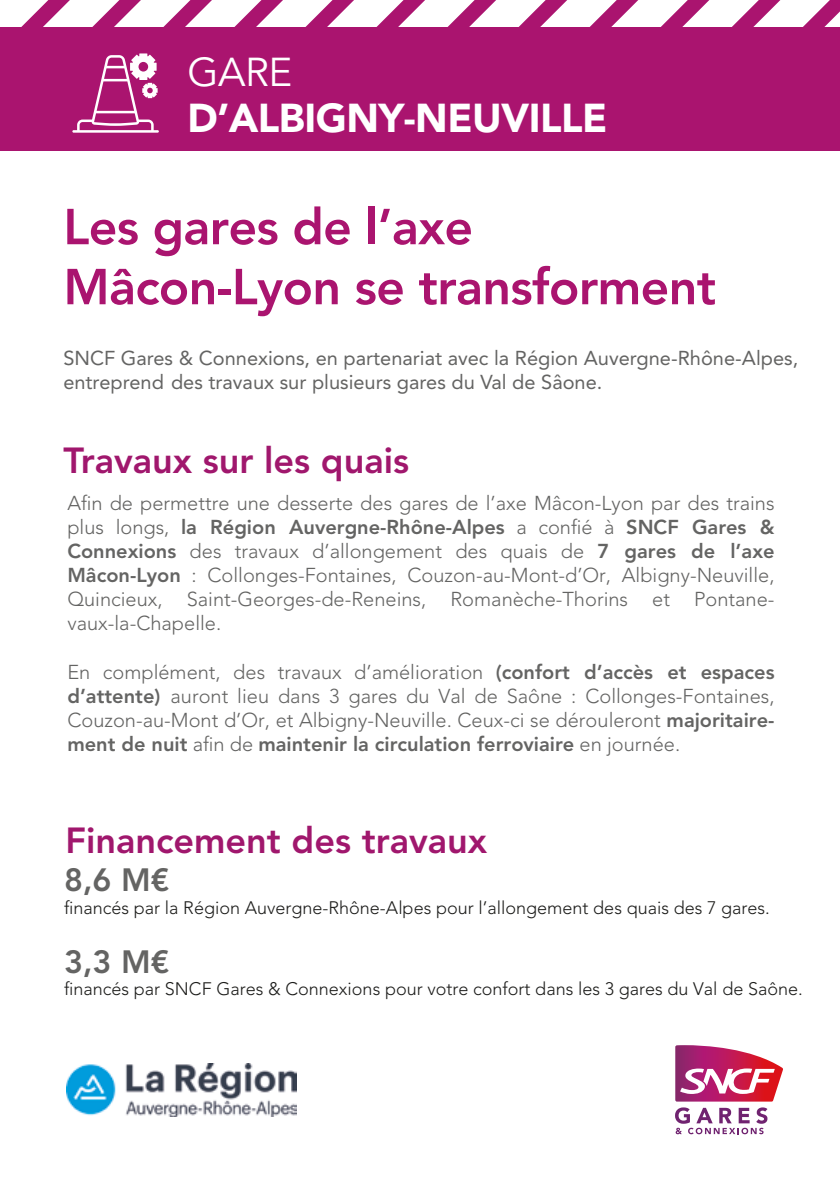
<style>
.page{position:relative;width:840px;height:1191px;background:#fff}
.page>*{position:absolute;margin:0;border:0;box-sizing:border-box;transform-origin:0 0}
.t1{font:800 50px/60px "Avenir LT Std";letter-spacing:-.015em;color:#aa146f}
.t2{font:900 40px "Avenir LT Std";letter-spacing:-.015em;color:#fff}
.t3{font:40px "Avenir LT Std";color:#fff}
.t4{font:800 36px "Avenir LT Std";color:#a0176d}
.t5{font:800 32px "Avenir LT Std";color:#646463}
.t6{font:300 20px/24px "Avenir LT Std";color:#646463;text-align:justify}
.t7{font:20px/24.4px "Avenir LT Std";color:#646463}
.t8{font:300 18px "Avenir LT Std";color:#1d1d1b}
.s1{font-weight:800}
</style>
<div class="page">
<svg style="left:675px;top:1107px;width:92px;height:27px"></svg>
<svg style="left:675px;top:1045px;width:107px;height:56px"></svg>
<div style="left:0;top:0;width:839px;height:151px;background:#aa146f"></div>
<svg style="left:0;top:0;width:839px;height:27px"></svg>
<svg style="left:72px;top:53px;width:87px;height:80px"></svg>
<img style="left:67px;top:1063px;width:229px;height:53px">
<h2 class="t3" style="left:187px;top:49px;width:106px">GARE</h2>
<h2 class="t2" style="left:187px;top:94px;width:421px">D’ALBIGNY-NEUVILLE</h2>
<h1 class="t1" style="left:63px;top:197px;width:654px">Les gares de l’axe<br>Mâcon-Lyon se transforment</h1>
<p class="t7" style="left:63px;top:346px;width:736px">SNCF Gares &amp; Connexions, en partenariat avec la Région Auvergne-Rhône-Alpes, entreprend des travaux sur plusieurs gares du Val de Sâone.</p>
<h3 class="t4" style="left:63px;top:439px;width:347px">Travaux sur les quais</h3>
<p class="t6" style="left:67px;top:491px;width:708px">Afin de permettre une desserte des gares de l’axe Mâcon-Lyon par des trains plus longs, <span class="s1">la Région Auvergne-Rhône-Alpes</span> a confié à <span class="s1">SNCF Gares &amp; Connexions</span> des travaux d’allongement des quais de <span class="s1">7 gares de l’axe Mâcon-Lyon</span> : Collonges-Fontaines, Couzon-au-Mont-d’Or, Albigny-Neuville, Quincieux, Saint-Georges-de-Reneins, Romanèche-Thorins et Pontane&shy;vaux-la-Chapelle.</p>
<p class="t6" style="left:67px;top:659px;width:708px">En complément, des travaux d’amélioration <span class="s1">(confort d’accès et espaces d’attente)</span> auront lieu dans 3 gares du Val de Saône : Collonges-Fontaines, Couzon-au-Mont d’Or, et Albigny-Neuville. Ceux-ci se dérouleront <span class="s1">majoritaire&shy;ment de nuit</span> afin de <span class="s1">maintenir la circulation ferroviaire</span> en journée.</p>
<h3 class="t4" style="left:65px;top:818px;width:423px">Financement des travaux</h3>
<h3 class="t5" style="left:64px;top:861px;width:107px">8,6 M€</h3>
<p class="t8" style="left:64px;top:897px;width:707px">financés par la Région Auvergne-Rhône-Alpes pour l’allongement des quais des 7 gares.</p>
<h3 class="t5" style="left:64px;top:943px;width:107px">3,3 M€</h3>
<p class="t8" style="left:64px;top:977px;width:739px">financés par SNCF Gares &amp; Connexions pour votre confort dans les 3 gares du Val de Saône.</p>
</div>
